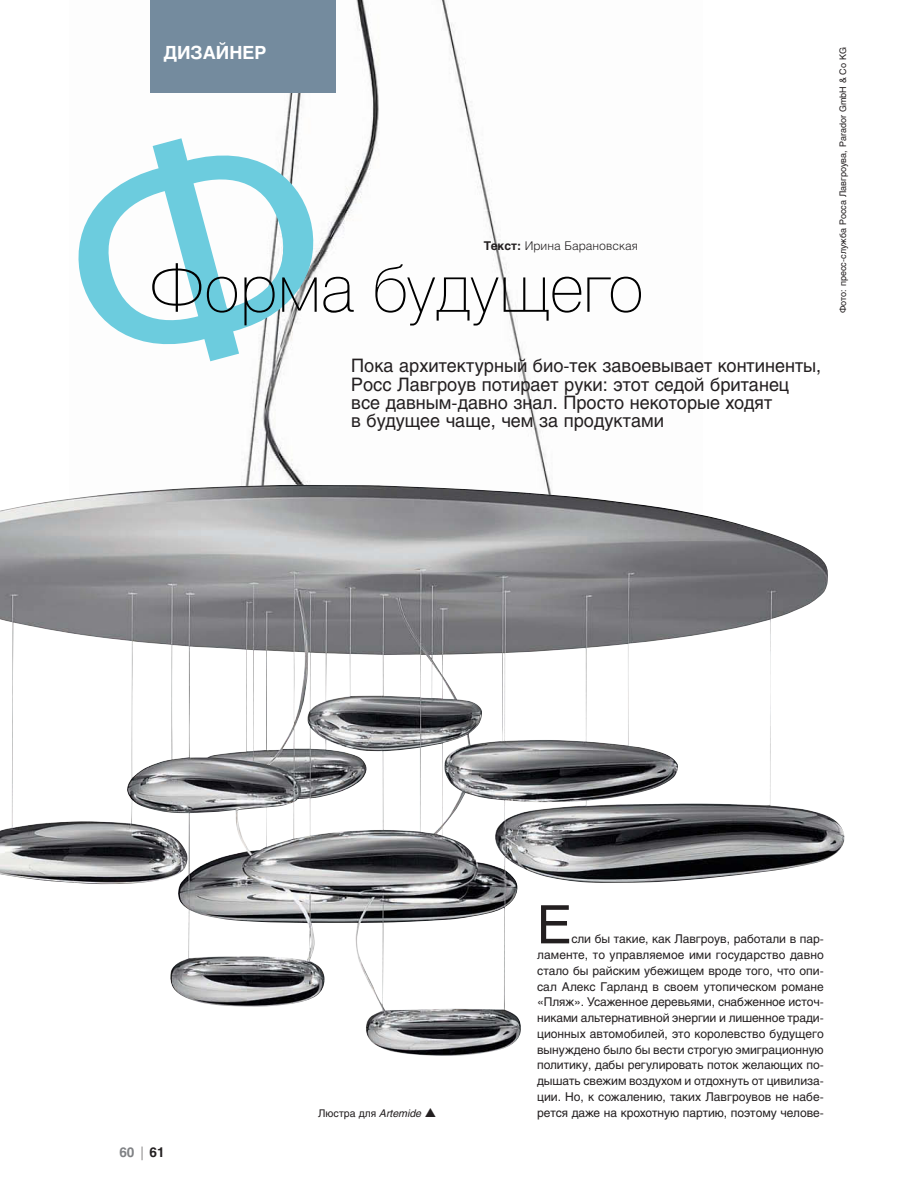
<style>
.page{position:relative;width:914px;height:1184px;background:#fff}
.page>*{position:absolute;margin:0;border:0;box-sizing:border-box;transform-origin:0 0}
.t1{font:100 65.4px "Helios";color:#000}
.t2{font:52.5px "Helios";color:#231f20}
.t3{font:18.3px/18.3px "Helios";color:#231f20}
.t4{font:700 18px "Helios";color:#fff}
.t5{font:700 13.5px "Helios";color:#808285}
.t6{font:12px/15.8px "Helios";letter-spacing:-.005em;color:#231f20;text-align:justify}
.t7{font:300 12px "Helios";color:#231f20}
.t8{font:10.5px "Helios";color:#231f20}
.t9{font:9px "Helios";color:#231f20}
.s1{font-weight:700}
.s2{font-weight:100;color:#231f20}
.s3{color:#231f20}
.s4{font-style:italic}
</style>
<div class="page">
<img style="left:150px;top:0;width:400px;height:485px">
<img style="left:0;top:485px;width:845px;height:571px">
<svg style="left:78px;top:138px;width:244px;height:223px"></svg>
<div style="left:150px;top:0;width:186px;height:92px;background:#748b9e"></div>
<h3 class="t4" style="left:163px;top:46px;width:105px">ДИЗАЙНЕР</h3>
<p class="t7" style="left:484px;top:242px;width:156px"><span class="s1">Текст:</span> Ирина Барановская</p>
<h1 class="t1" style="left:150px;top:265px;width:496px">Форма будущего</h1>
<h3 class="t3" style="left:351px;top:358px;width:472px">Пока архитектурный био-тек завоевывает континенты, Росс Лавгроув потирает руки: этот седой британец все давным-давно знал. Просто некоторые ходят<br>в будущее чаще, чем за продуктами</h3>
<p class="t9" style="left:839px;top:313px;width:268px;rotate:-90deg">Фото: пресс-служба Росса Лавгроува, Parador GmbH &amp; Co KG</p>
<p class="t5" style="left:119px;top:1147px;width:47px">60 <span class="s2">|</span> <span class="s3">61</span></p>
<h2 class="t2" style="left:537px;top:905px;width:36px">Е</h2>
<p class="t6" style="left:537px;top:932px;width:288px;text-indent:34px">сли бы такие, как Лавгроув, работали в пар&shy;ламенте, то управляемое ими государство давно стало бы райским убежищем вроде того, что опи&shy;сал Алекс Гарланд в своем утопическом романе «Пляж». Усаженное деревьями, снабженное источ&shy;никами альтернативной энергии и лишенное тради&shy;ционных автомобилей, это королевство будущего вынуждено было бы вести строгую эмиграционную политику, дабы регулировать поток желающих по&shy;дышать свежим воздухом и отдохнуть от цивилиза&shy;ции. Но, к сожалению, таких Лавгроувов не набе-</p>
<p class="t8" style="left:318px;top:1109px;width:120px">Люстра для <span class="s4">Аrtemide</span> ▲</p>
<p class="t6" style="left:537px;top:1106px;width:288px">рется даже на крохотную партию, поэтому челове-</p>
</div>
